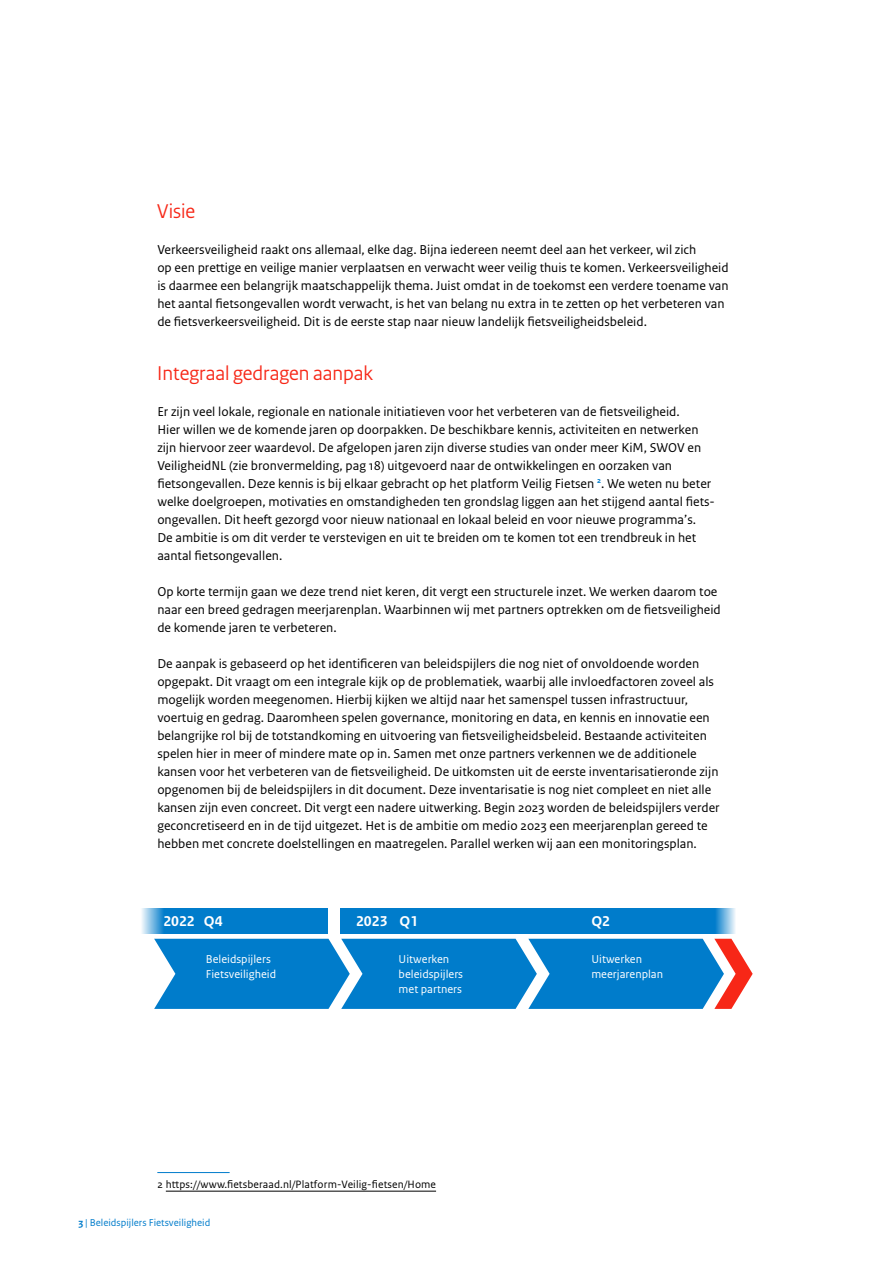
<style>
.page{position:relative;width:893px;height:1263px;background:#fff}
.page>*{position:absolute;margin:0;border:0;box-sizing:border-box;transform-origin:0 0}
.t1{font:21px "Rijksoverheid Sans Heading";color:#f72717}
.t2{font:700 15px "Rijksoverheid Sans Text";color:#fff}
.t3{font:13.5px/18px "Rijksoverheid Sans Text";color:#000}
.t4{font:12px/15px "Rijksoverheid Sans Text";color:#fff}
.t5{font:11.25px "Rijksoverheid Sans Text";letter-spacing:.01em;color:#000}
.t6{font:10.5px "Rijksoverheid Sans Text";color:#007ccb}
.s1{font-weight:700}
</style>
<div class="page">
<svg style="left:154px;top:939px;width:599px;height:70px;background:#2086ca"></svg>
<div style="left:140px;top:908px;width:187px;height:25px;background:#007ccb"></div>
<div style="left:340px;top:908px;width:396px;height:25px;background:#007ccb"></div>
<hr style="left:157px;top:1172px;width:73px;height:1px;background:#007ccb">
<hr style="left:166px;top:1191px;width:270px;height:1px;background:#000">
<h1 class="t1" style="left:157px;top:199px;width:39px">Visie</h1>
<p class="t3" style="left:157px;top:241px;width:573px">Verkeersveiligheid raakt ons allemaal, elke dag. Bijna iedereen neemt deel aan het verkeer, wil zich<br>op een prettige en veilige manier verplaatsen en verwacht weer veilig thuis te komen. Verkeersveiligheid is daarmee een belangrijk maatschappelijk thema. Juist omdat in de toekomst een verdere toename van het aantal fietsongevallen wordt verwacht, is het van belang nu extra in te zetten op het verbeteren van de fietsverkeersveiligheid. Dit is de eerste stap naar nieuw landelijk fietsveiligheidsbeleid.</p>
<h1 class="t1" style="left:157px;top:361px;width:217px">Integraal gedragen aanpak</h1>
<p class="t3" style="left:157px;top:403px;width:559px">Er zijn veel lokale, regionale en nationale initiatieven voor het verbeteren van de fietsveiligheid.<br>Hier willen we de komende jaren op doorpakken. De beschikbare kennis, activiteiten en netwerken zijn hiervoor zeer waardevol. De afgelopen jaren zijn diverse studies van onder meer KiM, SWOV en VeiligheidNL (zie bronvermelding, pag 18) uitgevoerd naar de ontwikkelingen en oorzaken van fietsongevallen. Deze kennis is bij elkaar gebracht op het platform Veilig Fietsen <sup>2</sup>. We weten nu beter welke doelgroepen, motivaties en omstandigheden ten grondslag liggen aan het stijgend aantal fiets&shy;ongevallen. Dit heeft gezorgd voor nieuw nationaal en lokaal beleid en voor nieuwe programma’s.<br>De ambitie is om dit verder te verstevigen en uit te breiden om te komen tot een trendbreuk in het aantal fietsongevallen.</p>
<p class="t3" style="left:157px;top:583px;width:565px">Op korte termijn gaan we deze trend niet keren, dit vergt een structurele inzet. We werken daarom toe naar een breed gedragen meerjarenplan. Waarbinnen wij met partners optrekken om de fietsveiligheid de komende jaren te verbeteren.</p>
<p class="t3" style="left:157px;top:655px;width:564px">De aanpak is gebaseerd op het identificeren van beleidspijlers die nog niet of onvoldoende worden opgepakt. Dit vraagt om een integrale kijk op de problematiek, waarbij alle invloedfactoren zoveel als mogelijk worden meegenomen. Hierbij kijken we altijd naar het samenspel tussen infrastructuur, voertuig en gedrag. Daaromheen spelen governance, monitoring en data, en kennis en innovatie een belangrijke rol bij de totstandkoming en uitvoering van fietsveiligheidsbeleid. Bestaande activiteiten spelen hier in meer of mindere mate op in. Samen met onze partners verkennen we de additionele kansen voor het verbeteren van de fietsveiligheid. De uitkomsten uit de eerste inventarisatieronde zijn opgenomen bij de beleidspijlers in dit document. Deze inventarisatie is nog niet compleet en niet alle kansen zijn even concreet. Dit vergt een nadere uitwerking. Begin 2023 worden de beleidspijlers verder geconcretiseerd en in de tijd uitgezet. Het is de ambitie om medio 2023 een meerjarenplan gereed te hebben met concrete doelstellingen en maatregelen. Parallel werken wij aan een monitoringsplan.</p>
<p class="t2" style="left:163px;top:913px;width:61px">2022 Q4</p>
<p class="t2" style="left:356px;top:913px;width:64px">2023 Q1</p>
<p class="t2" style="left:591px;top:913px;width:20px">Q2</p>
<p class="t4" style="left:206px;top:951px;width:72px">Beleidspijlers<br>Fietsveiligheid</p>
<p class="t4" style="left:399px;top:951px;width:66px">Uitwerken beleidspijlers met partners</p>
<p class="t4" style="left:591px;top:951px;width:73px">Uitwerken meerjarenplan</p>
<p class="t5" style="left:157px;top:1178px;width:280px">2 https://www.fietsberaad.nl/Platform-Veilig-fietsen/Home</p>
<p class="t6" style="left:78px;top:1216px;width:133px"><span class="s1">3</span> | Beleidspijlers Fietsveiligheid</p>
</div>
